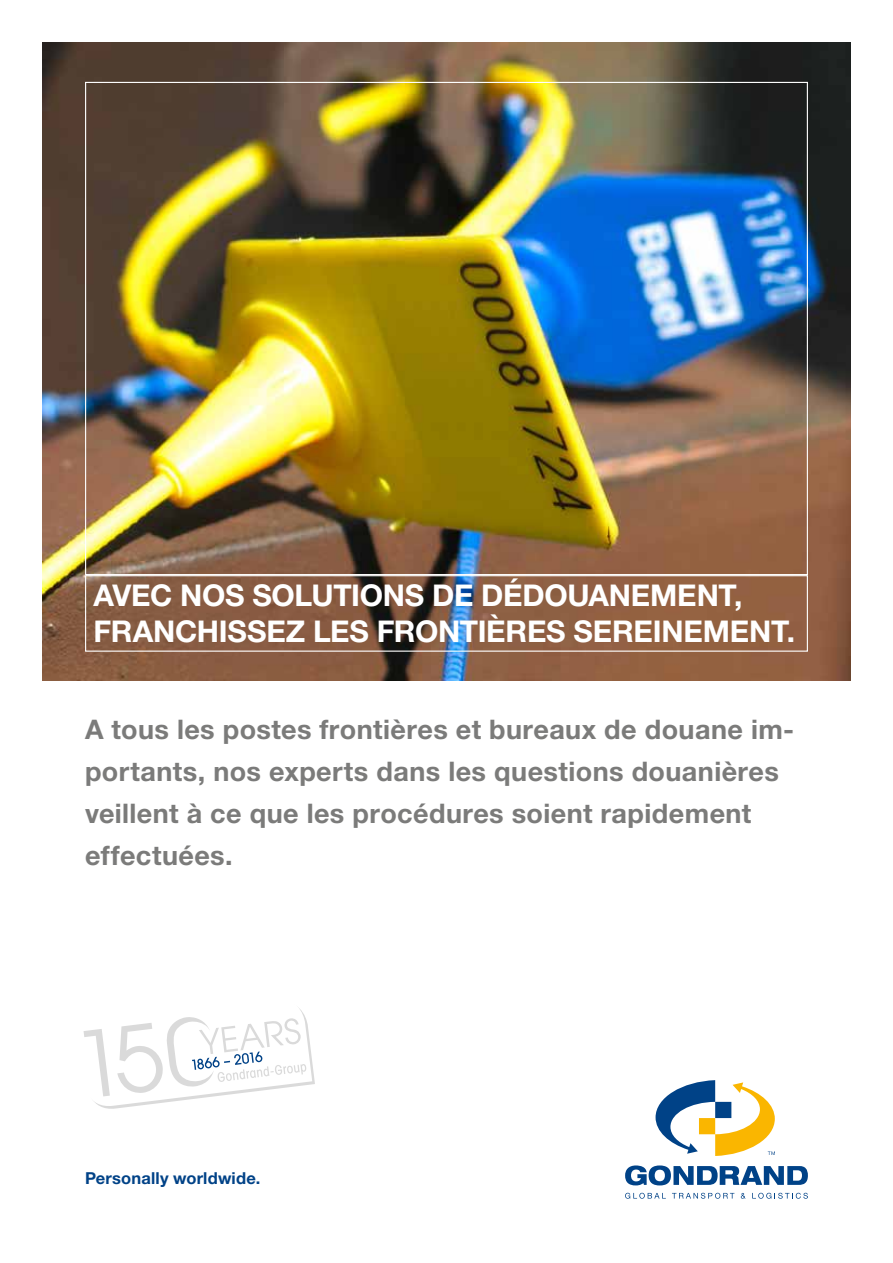
<style>
.page{position:relative;width:893px;height:1263px;background:#fff}
.page>*{position:absolute;margin:0;border:0;box-sizing:border-box;transform-origin:0 0}
.t1{font:700 30px/36px "Helvetica Neue LT Std";letter-spacing:-.01em;color:#fff}
.t2{font:700 27px/42px "Helvetica Neue LT Std";letter-spacing:.015em;color:#7b7b7a}
.t3{font:700 16.5px "Helvetica Neue LT Std";letter-spacing:.01em;color:#004287}
</style>
<div class="page">
<img style="left:43px;top:43px;width:807px;height:637px">
<div style="left:85px;top:575px;width:723px;height:77px;border:1px solid #fff"></div>
<svg style="left:83px;top:1008px;width:232px;height:101px"></svg>
<svg style="left:625px;top:1165px;width:183px;height:20px"></svg>
<svg style="left:656px;top:1080px;width:119px;height:76px"></svg>
<svg style="left:625px;top:1193px;width:41px;height:6px"></svg>
<svg style="left:672px;top:1193px;width:62px;height:6px"></svg>
<svg style="left:741px;top:1193px;width:5px;height:6px"></svg>
<svg style="left:752px;top:1193px;width:56px;height:6px"></svg>
<p class="t1" style="left:94px;top:577px;width:703px">AVEC NOS SOLUTIONS DE DÉDOUANEMENT,<br>FRANCHISSEZ LES FRONTIÈRES SEREINEMENT.</p>
<p class="t2" style="left:85px;top:708px;width:711px">A tous les postes frontières et bureaux de douane im&shy;portants, nos experts dans les questions douanières veillent à ce que les procédures soient rapidement effectuées.</p>
<p class="t3" style="left:85px;top:1168px;width:177px">Personally worldwide.</p>
</div>
